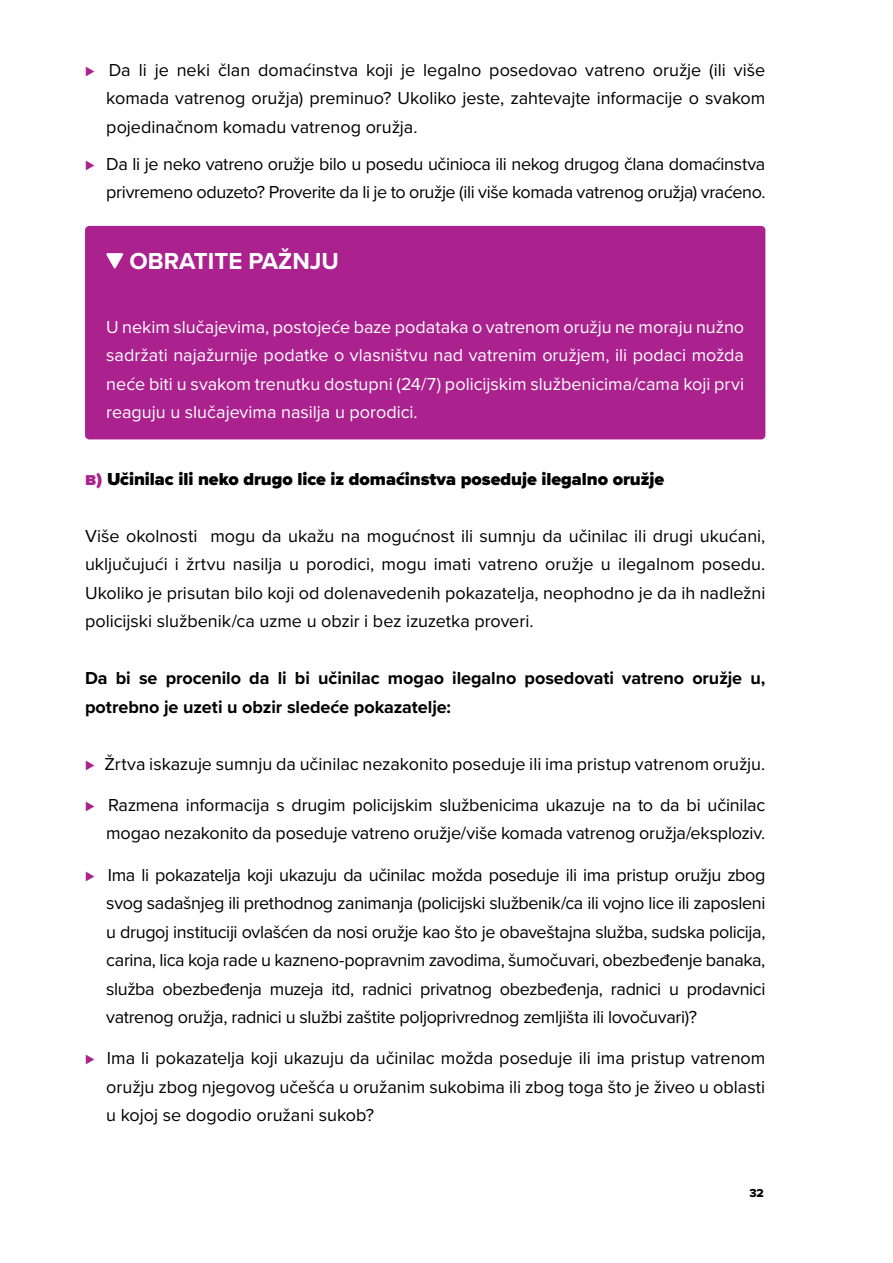
<style>
.page{position:relative;width:893px;height:1263px;background:#fff}
.page>*{position:absolute;margin:0;border:0;box-sizing:border-box;transform-origin:0 0}
.t1{font:700 24px "Proxima Nova";color:#fff}
.t2{font:18px/28.5px "Proxima Nova";letter-spacing:-.01em;color:#000;text-align:justify}
.t3{font:18px/28.5px "Proxima Nova";color:#fff;text-align:justify}
.t4{font:700 18px/28.5px "Proxima Nova";letter-spacing:-.005em;color:#000}
.t5{font:900 18px "Proxima Nova";letter-spacing:-.005em;color:#000}
.t6{font:12px "Proxima Nova Extrabld";color:#000}
.s1{font-size:15.75px;color:#ab218e}
.s2{color:#ab218e}
</style>
<div class="page">
<div style="left:85px;top:226px;width:680px;height:213px;background:#ab218e;border-radius:4px"></div>
<svg style="left:106px;top:253px;width:18px;height:16px"></svg>
<p class="t2" style="left:106px;top:55px;width:661px;text-indent:-21px"><span class="s1">⊲</span> Da li je neki član domaćinstva koji je legalno posedovao vatreno oružje (ili više komada vatrenog oružja) preminuo? Ukoliko jeste, zahtevajte informacije o svakom pojedinačnom komadu vatrenog oružja.</p>
<p class="t2" style="left:85px;top:149px;width:682px;text-align:right"><span class="s1">⊲</span> Da li je neko vatreno oružje bilo u posedu učinioca ili nekog drugog člana domaćinstva privremeno oduzeto? Proverite da li je to oružje (ili više komada vatrenog oružja) vraćeno.</p>
<h1 class="t1" style="left:129px;top:243px;width:211px">OBRATITE PAŽNJU</h1>
<p class="t3" style="left:106px;top:312px;width:639px">U nekim slučajevima, postojeće baze podataka o vatrenom oružju ne moraju nužno sadržati najažurnije podatke o vlasništvu nad vatrenim oružjem, ili podaci možda neće biti u svakom trenutku dostupni (24/7) policijskim službenicima/cama koji prvi reaguju u slučajevima nasilja u porodici.</p>
<p class="t5" style="left:85px;top:465px;width:581px"><span class="s2">B)</span> Učinilac ili neko drugo lice iz domaćinstva poseduje ilegalno oružje</p>
<p class="t2" style="left:85px;top:520px;width:682px">Više okolnosti mogu da ukažu na mogućnost ili sumnju da učinilac ili drugi ukućani, uključujući i žrtvu nasilja u porodici, mogu imati vatreno oružje u ilegalnom posedu.<br>Ukoliko je prisutan bilo koji od dolenavedenih pokazatelja, neophodno je da ih nadležni policijski službenik/ca uzme u obzir i bez izuzetka proveri.</p>
<p class="t4" style="left:85px;top:663px;width:682px">Da bi se procenilo da li bi učinilac mogao ilegalno posedovati vatreno oružje u, potrebno je uzeti u obzir sledeće pokazatelje:</p>
<p class="t2" style="left:85px;top:748px;width:682px"><span class="s1">⊲</span> Žrtva iskazuje sumnju da učinilac nezakonito poseduje ili ima pristup vatrenom oružju.</p>
<p class="t2" style="left:85px;top:790px;width:682px;text-align:right"><span class="s1">⊲</span> Razmena informacija s drugim policijskim službenicima ukazuje na to da bi učinilac mogao nezakonito da poseduje vatreno oružje/više komada vatrenog oružja/eksploziv.</p>
<p class="t2" style="left:106px;top:859px;width:661px;text-indent:-21px"><span class="s1">⊲</span> Ima li pokazatelja koji ukazuju da učinilac možda poseduje ili ima pristup oružju zbog svog sadašnjeg ili prethodnog zanimanja (policijski službenik/ca ili vojno lice ili zaposleni u drugoj instituciji ovlašćen da nosi oružje kao što je obaveštajna služba, sudska policija, carina, lica koja rade u kazneno-popravnim zavodima, šumočuvari, obezbeđenje banaka, služba obezbeđenja muzeja itd, radnici privatnog obezbeđenja, radnici u prodavnici vatrenog oružja, radnici u službi zaštite poljoprivrednog zemljišta ili lovočuvari)?</p>
<p class="t2" style="left:106px;top:1043px;width:661px;text-indent:-21px"><span class="s1">⊲</span> Ima li pokazatelja koji ukazuju da učinilac možda poseduje ili ima pristup vatrenom oružju zbog njegovog učešća u oružanim sukobima ili zbog toga što je živeo u oblasti u kojoj se dogodio oružani sukob?</p>
<p class="t6" style="left:749px;top:1184px;width:16px">32</p>
</div>
